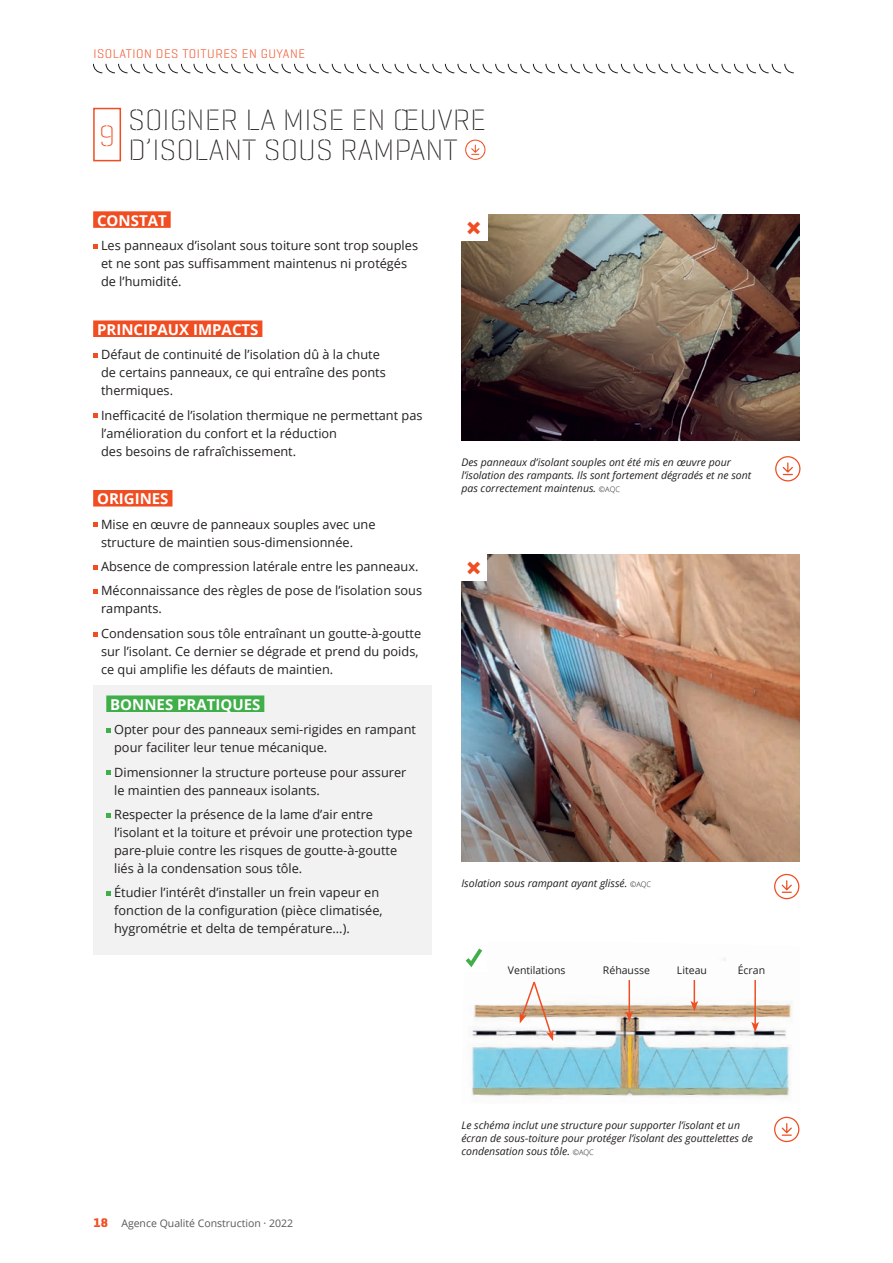
<style>
.page{position:relative;width:893px;height:1263px;background:#fff}
.page>*{position:absolute;margin:0;border:0;box-sizing:border-box;transform-origin:0 0}
.sous_titre{font:30px/30px "Geogrotesque Stencil B Ul";color:#231f20}
.sous_titre-2{font:30px "Geogrotesque Stencil B Ul";color:#f04d22}
.legende{font:800 28.5px "Open Sans";color:#f04d22}
.intitulés_fiches{font:700 15px "Open Sans";color:#fff}
.texte_courant{font:12.75px/18px "Open Sans";color:#231f20}
.t1{font:12.75px "Geogrotesque Stencil A Lg";letter-spacing:.04em;color:#f04d22}
.legende-2{font:italic 10.5px/12.8px "Open Sans";color:#231f20}
.t2{font:10.5px "Open Sans";color:#57585a}
.t3{font:10.5px "Open Sans";color:#231f20}
.s1{font-weight:300;font-style:normal;font-size:7.5px}
.s2{font-family:"Geogrotesque Stencil A";font-weight:700;font-size:12.75px;color:#f04d22}
</style>
<div class="page">
<img style="left:461px;top:214px;width:338px;height:227px">
<img style="left:461px;top:554px;width:338px;height:307px">
<img style="left:471px;top:958px;width:321px;height:139px">
<div style="left:93px;top:108px;width:28px;height:53px;border:2px solid #f04d22"></div>
<svg style="left:465px;top:140px;width:20px;height:20px"></svg>
<div style="left:93px;top:211px;width:78px;height:17px;background:#f04d22"></div>
<div style="left:93px;top:320px;width:169px;height:17px;background:#f04d22"></div>
<div style="left:93px;top:490px;width:79px;height:16px;background:#f04d22"></div>
<svg style="left:93px;top:244px;width:5px;height:4px"></svg>
<svg style="left:93px;top:353px;width:5px;height:5px"></svg>
<svg style="left:93px;top:413px;width:5px;height:5px"></svg>
<svg style="left:93px;top:523px;width:5px;height:4px"></svg>
<svg style="left:93px;top:565px;width:5px;height:4px"></svg>
<svg style="left:93px;top:589px;width:5px;height:5px"></svg>
<svg style="left:93px;top:632px;width:5px;height:4px"></svg>
<div style="left:94px;top:685px;width:338px;height:270px;background:#f2f2f3"></div>
<div style="left:106px;top:695px;width:158px;height:17px;background:#40ae49"></div>
<svg style="left:106px;top:728px;width:5px;height:5px"></svg>
<svg style="left:106px;top:770px;width:5px;height:5px"></svg>
<svg style="left:106px;top:813px;width:5px;height:4px"></svg>
<svg style="left:106px;top:891px;width:5px;height:5px"></svg>
<div style="left:461px;top:554px;width:26px;height:26px;background:#fff"></div>
<div style="left:461px;top:945px;width:26px;height:26px;background:#fff"></div>
<svg style="left:465px;top:948px;width:18px;height:19px"></svg>
<svg style="left:774px;top:874px;width:25px;height:25px"></svg>
<svg style="left:774px;top:1117px;width:25px;height:25px"></svg>
<div style="left:461px;top:214px;width:26px;height:26px;background:#fff"></div>
<svg style="left:520px;top:980px;width:33px;height:61px"></svg>
<hr style="left:629px;top:980px;width:1px;height:33px;background:#f04d22">
<svg style="left:625px;top:1011px;width:8px;height:11px"></svg>
<svg style="left:690px;top:980px;width:8px;height:31px"></svg>
<hr style="left:754px;top:980px;width:2px;height:44px;background:#f04d22">
<svg style="left:751px;top:1022px;width:8px;height:10px"></svg>
<svg style="left:93px;top:64px;width:701px;height:10px"></svg>
<svg style="left:775px;top:456px;width:25px;height:25px"></svg>
<p class="t1" style="left:93px;top:46px;width:213px">ISOLATION DES TOITURES EN GUYANE</p>
<p class="sous_titre-2" style="left:99px;top:117px;width:17px">9</p>
<p class="sous_titre" style="left:128px;top:104px;width:359px">SOIGNER LA MISE EN ŒUVRE<br>D’ISOLANT SOUS RAMPANT</p>
<p class="intitulés_fiches" style="left:97px;top:210px;width:71px">CONSTAT</p>
<p class="texte_courant" style="left:101px;top:236px;width:319px">Les panneaux d’isolant sous toiture sont trop souples et ne sont pas suffisamment maintenus ni protégés de l’humidité.</p>
<p class="intitulés_fiches" style="left:97px;top:319px;width:163px">PRINCIPAUX IMPACTS</p>
<p class="texte_courant" style="left:101px;top:345px;width:286px">Défaut de continuité de l’isolation dû à la chute de certains panneaux, ce qui entraîne des ponts thermiques.</p>
<p class="texte_courant" style="left:101px;top:406px;width:323px">Inefficacité de l’isolation thermique ne permettant pas l’amélioration du confort et la réduction<br>des besoins de rafraîchissement.</p>
<p class="intitulés_fiches" style="left:97px;top:488px;width:73px">ORIGINES</p>
<p class="texte_courant" style="left:101px;top:515px;width:276px">Mise en œuvre de panneaux souples avec une structure de maintien sous-dimensionnée.</p>
<p class="texte_courant" style="left:101px;top:557px;width:319px">Absence de compression latérale entre les panneaux.</p>
<p class="texte_courant" style="left:101px;top:581px;width:323px">Méconnaissance des règles de pose de l’isolation sous rampants.</p>
<p class="texte_courant" style="left:101px;top:624px;width:322px">Condensation sous tôle entraînant un goutte-à-goutte sur l’isolant. Ce dernier se dégrade et prend du poids, ce qui amplifie les défauts de maintien.</p>
<p class="intitulés_fiches" style="left:110px;top:694px;width:152px">BONNES PRATIQUES</p>
<p class="texte_courant" style="left:114px;top:720px;width:303px">Opter pour des panneaux semi-rigides en rampant pour faciliter leur tenue mécanique.</p>
<p class="texte_courant" style="left:114px;top:762px;width:294px">Dimensionner la structure porteuse pour assurer le maintien des panneaux isolants.</p>
<p class="texte_courant" style="left:114px;top:805px;width:300px">Respecter la présence de la lame d’air entre l’isolant et la toiture et prévoir une protection type pare-pluie contre les risques de goutte-à-goutte liés à la condensation sous tôle.</p>
<p class="texte_courant" style="left:114px;top:883px;width:270px">Étudier l’intérêt d’installer un frein vapeur en fonction de la configuration (pièce climatisée, hygrométrie et delta de température...).</p>
<p class="legende" style="left:466px;top:206px;width:18px">×</p>
<p class="legende-2" style="left:461px;top:456px;width:291px">Des panneaux d’isolant souples ont été mis en œuvre pour l’isolation des rampants. Ils sont fortement dégradés et ne sont pas correctement maintenus. <span class="s1">©AQC</span></p>
<p class="legende" style="left:466px;top:546px;width:18px">×</p>
<p class="legende-2" style="left:461px;top:876px;width:191px">Isolation sous rampant ayant glissé. <span class="s1">©AQC</span></p>
<p class="t3" style="left:508px;top:963px;width:59px">Ventilations</p>
<p class="t3" style="left:603px;top:963px;width:49px">Réhausse</p>
<p class="t3" style="left:677px;top:963px;width:31px">Liteau</p>
<p class="t3" style="left:738px;top:963px;width:29px">Écran</p>
<p class="t2" style="left:94px;top:1216px;width:201px"><span class="s2">18</span> Agence Qualité Construction · 2022</p>
<p class="legende-2" style="left:461px;top:1119px;width:293px">Le schéma inclut une structure pour supporter l’isolant et un écran de sous-toiture pour protéger l’isolant des gouttelettes de condensation sous tôle. <span class="s1">©AQC</span></p>
</div>
